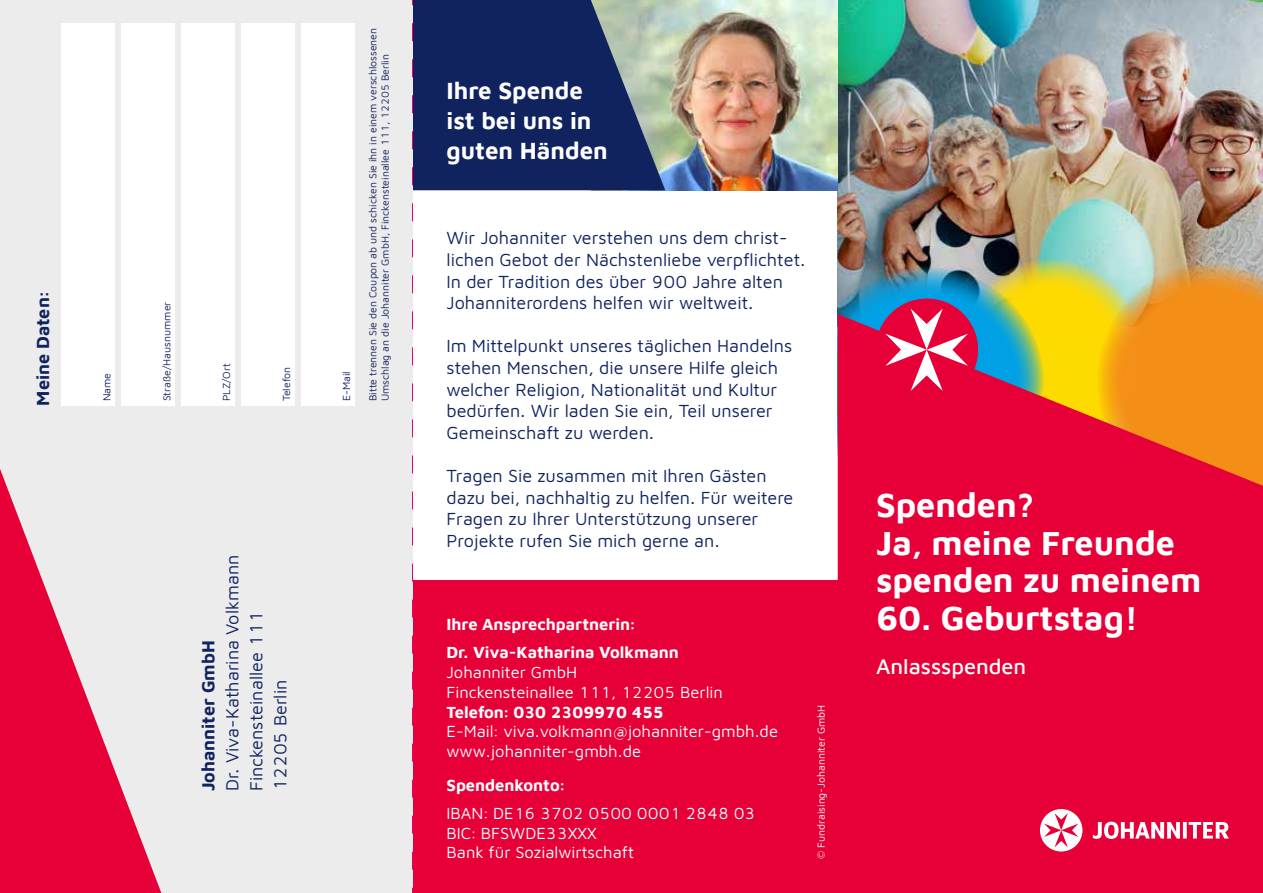
<style>
.page{position:relative;width:1263px;height:893px;background:#fff}
.page>*{position:absolute;margin:0;border:0;box-sizing:border-box;transform-origin:0 0}
.t1{font:700 34.2px/37.5px "Maven Johanniter";color:#fff}
.t2{font:700 24px/30px "Maven Johanniter";color:#fff}
.t3{font:500 21.75px "Maven Johanniter";color:#fff}
.t4{font:18px/21.6px "Maven Johanniter";color:#10235f}
.t5{font:700 18px "Maven Johanniter";color:#10235f}
.t6{font:16.5px/19.8px "Maven Johanniter";color:#fff}
.t7{font:700 16.5px/28.3px "Maven Johanniter";color:#fff}
.t8{font:10.5px/12.6px "Maven Johanniter";color:#10235f}
.t9{font:10.5px "Maven Johanniter";color:#fff}
</style>
<div class="page">
<img style="left:838px;top:0;width:13px;height:267px">
<div style="left:838px;top:314px;width:13px;height:579px;background:#e70038"></div>
<img style="left:665px;top:0;width:173px;height:190px">
<svg style="left:413px;top:0;width:252px;height:190px;background:#283a6a"></svg>
<div style="left:412px;top:580px;width:426px;height:313px;background:#e70038"></div>
<svg style="left:0;top:0;width:412px;height:893px;fill:#ececec"></svg>
<img style="left:851px;top:0;width:412px;height:893px">
<svg style="left:1040px;top:809px;width:189px;height:42px"></svg>
<div style="left:876px;top:299px;width:102px;height:102px;background:#e70038;border-radius:50%"></div>
<svg style="left:885px;top:308px;width:83px;height:83px"></svg>
<svg style="left:412px;top:0;width:1px;height:893px"></svg>
<p class="t5" style="left:30px;top:406px;width:115px;rotate:-90deg">Meine Daten:</p>
<p class="t8" style="left:100px;top:401px;width:30px;rotate:-90deg">Name</p>
<p class="t8" style="left:160px;top:401px;width:101px;rotate:-90deg">Straße/Hausnummer</p>
<p class="t8" style="left:220px;top:401px;width:39px;rotate:-90deg">PLZ/Ort</p>
<p class="t8" style="left:280px;top:401px;width:36px;rotate:-90deg">Telefon</p>
<p class="t8" style="left:339px;top:401px;width:31px;rotate:-90deg">E-Mail</p>
<p class="t8" style="left:366px;top:401px;width:375px;rotate:-90deg">Bitte trennen Sie den Coupon ab und schicken Sie ihn in einem verschlossenen<br>Umschlag an die Johanniter GmbH, Finckensteinallee 111, 12205 Berlin</p>
<p class="t5" style="left:196px;top:791px;width:152px;rotate:-90deg">Johanniter GmbH</p>
<p class="t4" style="left:219px;top:791px;width:238px;line-height:24px;rotate:-90deg">Dr. Viva-Katharina Volkmann<br>Finckensteinallee 111<br>12205 Berlin</p>
<h2 class="t2" style="left:446px;top:74px;width:163px">Ihre Spende ist bei uns in guten Händen</h2>
<p class="t4" style="left:446px;top:226px;width:361px">Wir Johanniter verstehen uns dem christ&shy;lichen Gebot der Nächstenliebe verpflichtet.<br>In der Tradition des über 900 Jahre alten Johanniterordens helfen wir weltweit.</p>
<p class="t4" style="left:446px;top:334px;width:347px">Im Mittelpunkt unseres täglichen Handelns stehen Menschen, die unsere Hilfe gleich welcher Religion, Nationalität und Kultur bedürfen. Wir laden Sie ein, Teil unserer Gemeinschaft zu werden.</p>
<p class="t4" style="left:446px;top:464px;width:348px">Tragen Sie zusammen mit Ihren Gästen dazu bei, nachhaltig zu helfen. Für weitere Fragen zu Ihrer Unterstützung unserer Projekte rufen Sie mich gerne an.</p>
<p class="t7" style="left:446px;top:609px;width:234px">Ihre Ansprechpartnerin:<br>Dr. Viva-Katharina Volkmann</p>
<p class="t6" style="left:446px;top:661px;width:278px">Johanniter GmbH<br>Finckensteinallee 111, 12205 Berlin</p>
<p class="t7" style="left:446px;top:696px;width:219px">Telefon: 030 2309970 455</p>
<p class="t6" style="left:446px;top:721px;width:333px">E-Mail: viva.volkmann@johanniter-gmbh.de www.johanniter-gmbh.de</p>
<p class="t7" style="left:446px;top:769px;width:120px">Spendenkonto:</p>
<p class="t6" style="left:446px;top:802px;width:310px">IBAN: DE16 3702 0500 0001 2848 03<br>BIC: BFSWDE33XXX<br>Bank für Sozialwirtschaft</p>
<p class="t9" style="left:814px;top:859px;width:156px;rotate:-90deg">© Fundraising-Johanniter GmbH</p>
<h1 class="t1" style="left:876px;top:484px;width:327px">Spenden?<br>Ja, meine Freunde spenden zu meinem</h1>
<h1 class="t1" style="left:876px;top:597px;width:264px">60. Geburtstag!</h1>
<p class="t3" style="left:876px;top:652px;width:152px">Anlassspenden</p>
</div>
